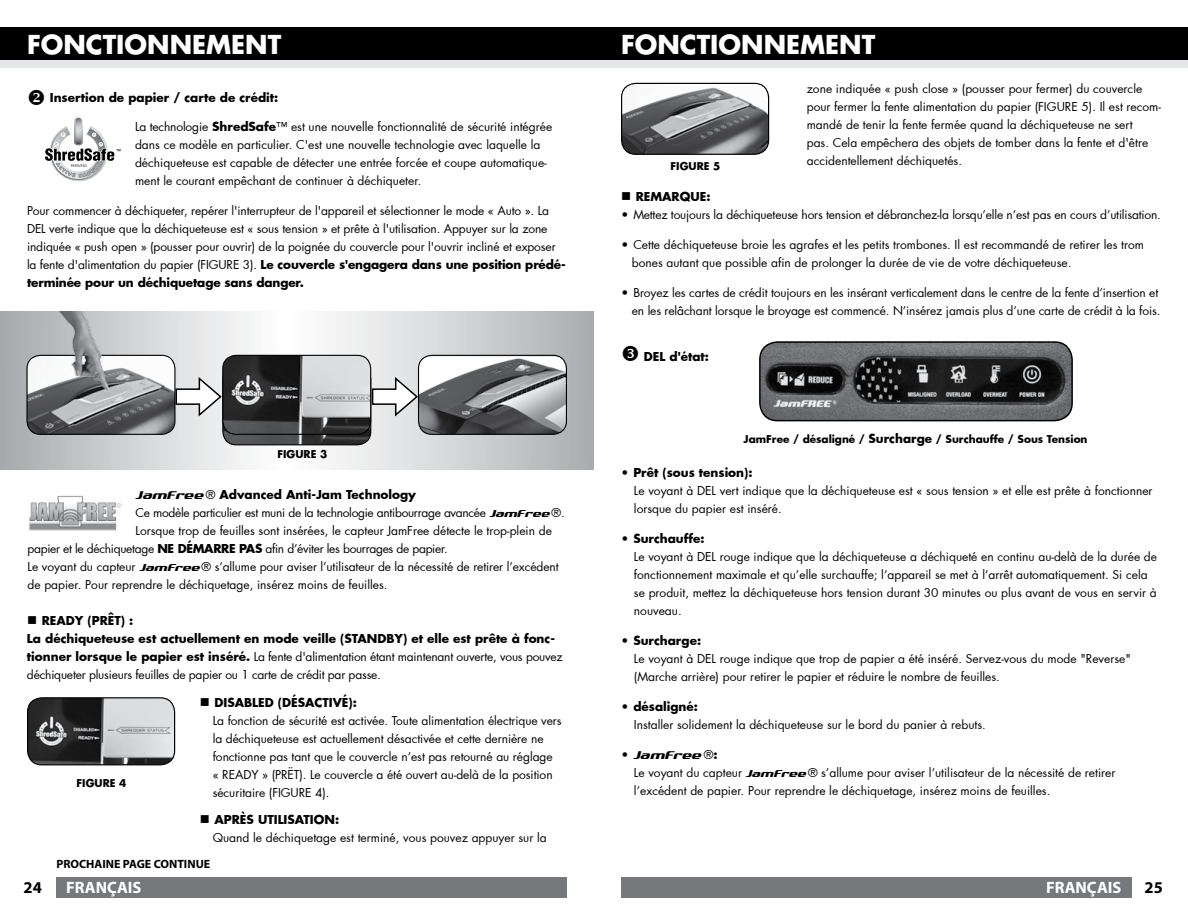
<style>
.page{position:relative;width:1188px;height:918px;background:#fff}
.page>*{position:absolute;margin:0;border:0;box-sizing:border-box;transform-origin:0 0}
.t1{font:700 25.5px "Futura";color:#fff}
.t2{font:700 16.5px "Myriad Pro";color:#fff}
.t3{font:700 16.5px "Myriad Pro";color:#000}
.t4{font:italic 13.5px "SF Quartzite";color:#000}
.t5{font:12px/18px "Futura";color:#000}
.t6{font:700 12px/18px "Futura";color:#000}
.t7{font:12px "Futura";letter-spacing:-.025em;color:#000}
.t8{font:700 12px "Myriad Pro";color:#000}
.t9{font:700 10.5px "Futura";color:#000}
.s1{font-weight:700}
.s2{font-family:"SF Quartzite";font-weight:400;font-style:italic;font-size:13.5px}
.s3{font-weight:400}
.s4{font-family:"SF Quartzite";font-style:italic}
.s5{font-size:12px}
.s6{font-family:"Futura";font-weight:700;font-style:normal;font-size:12px}
.s7{font-family:"Futura";font-style:normal;font-size:12px}
</style>
<div class="page">
<div style="left:56px;top:877px;width:511px;height:21px;background:#77787b"></div>
<div style="left:621px;top:877px;width:511px;height:21px;background:#77787b"></div>
<div style="left:0;top:35px;width:594px;height:32px;background:#e6e7e8"></div>
<div style="left:0;top:28px;width:594px;height:32px;background:#000"></div>
<div style="left:594px;top:35px;width:594px;height:32px;background:#e6e7e8"></div>
<div style="left:594px;top:28px;width:594px;height:32px;background:#000"></div>
<svg style="left:45px;top:117px;width:76px;height:65px"></svg>
<svg style="left:0;top:311px;width:594px;height:159px"></svg>
<img style="left:223px;top:434px;width:148px;height:11px">
<div style="left:222px;top:365px;width:149px;height:80px;border:1px solid #000;border-radius:13px"></div>
<img style="left:622px;top:83px;width:147px;height:71px">
<div style="left:621px;top:83px;width:148px;height:72px;border:1px solid #000;border-radius:14px"></div>
<img style="left:28px;top:698px;width:147px;height:67px">
<div style="left:27px;top:697px;width:148px;height:68px;border:1px solid #000;border-radius:14px"></div>
<img style="left:27px;top:355px;width:148px;height:79px">
<div style="left:26px;top:355px;width:150px;height:80px;border:1px solid #000;border-radius:13px"></div>
<img style="left:419px;top:356px;width:147px;height:78px">
<div style="left:418px;top:355px;width:149px;height:80px;border:1px solid #000;border-radius:13px"></div>
<svg style="left:176px;top:377px;width:46px;height:39px"></svg>
<svg style="left:372px;top:377px;width:46px;height:39px"></svg>
<img style="left:47px;top:311px;width:70px;height:82px">
<img style="left:223px;top:355px;width:148px;height:79px">
<div style="left:222px;top:355px;width:149px;height:80px;border:1px solid #000;border-radius:13px"></div>
<img style="left:28px;top:495px;width:94px;height:36px">
<img style="left:760px;top:342px;width:312px;height:79px">
<div style="left:759px;top:341px;width:314px;height:80px;border:1px solid #000;border-radius:18px"></div>
<h1 class="t1" style="left:27px;top:27px;width:256px">FONCTIONNEMENT</h1>
<h1 class="t1" style="left:621px;top:27px;width:256px">FONCTIONNEMENT</h1>
<p class="t6" style="left:27px;top:89px;width:253px">❖ Insertion de papier / carte de crédit:</p>
<p class="t5" style="left:135px;top:117px;width:419px">La technologie <span class="s1">ShredSafe</span>™ est une nouvelle fonctionnalité de sécurité intégrée dans ce modèle en particulier. C'est une nouvelle technologie avec laquelle la déchiqueteuse est capable de détecter une entrée forcée et coupe automatique&shy;ment le courant empêchant de continuer à déchiqueter.</p>
<p class="t5" style="left:27px;top:201px;width:540px">Pour commencer à déchiqueter, repérer l'interrupteur de l'appareil et sélectionner le mode « Auto ». La DEL verte indique que la déchiqueteuse est « sous tension » et prête à l'utilisation. Appuyer sur la zone indiquée « push open » (pousser pour ouvrir) de la poignée du couvercle pour l'ouvrir incliné et exposer la fente d'alimentation du papier (FIGURE 3). <span class="s1">Le couvercle s'engagera dans une position prédé&shy;terminée pour un déchiquetage sans danger.</span></p>
<p class="t5" style="left:807px;top:79px;width:356px">zone indiquée « push close » (pousser pour fermer) du couvercle pour fermer la fente alimentation du papier (FIGURE 5). Il est recom&shy;mandé de tenir la fente fermée quand la déchiqueteuse ne sert<br>pas. Cela empêchera des objets de tomber dans la fente et d'être accidentellement déchiquetés.</p>
<p class="t9" style="left:671px;top:159px;width:51px">FIGURE 5</p>
<p class="t6" style="left:621px;top:187px;width:91px">■ REMARQUE:</p>
<p class="t5" style="left:621px;top:205px;width:541px"><span class="s1">•</span> Mettez toujours la déchiqueteuse hors tension et débranchez-la lorsqu’elle n’est pas en cours d’utilisation.</p>
<p class="t5" style="left:632px;top:235px;width:514px;text-indent:-11px"><span class="s1">•</span> Cette déchiqueteuse broie les agrafes et les petits trombones. Il est recommandé de retirer les trom bones autant que possible afin de prolonger la durée de vie de votre déchiqueteuse.</p>
<p class="t5" style="left:621px;top:283px;width:541px;text-align:right"><span class="s1">•</span> Broyez les cartes de crédit toujours en les insérant verticalement dans le centre de la fente d’insertion et en les relâchant lorsque le broyage est commencé. N’insérez jamais plus d’une carte de crédit à la fois.</p>
<p class="t9" style="left:277px;top:446px;width:51px">FIGURE 3</p>
<p class="t6" style="left:136px;top:485px;width:282px"><span class="s2">JamFree</span> <span class="s3">®</span> Advanced Anti-Jam Technology</p>
<p class="t7" style="left:136px;top:504px;width:431px">Ce modèle particulier est muni de la technologie antibourrage avancée <span class="s4">JamFree</span> ®.</p>
<p class="t5" style="left:136px;top:521px;width:418px">Lorsque trop de feuilles sont insérées, le capteur JamFree détecte le trop-plein de</p>
<p class="t7" style="left:28px;top:540px;width:422px">papier et le déchiquetage <span class="s1">NE DÉMARRE PAS</span> afin d’éviter les bourrages de papier.</p>
<p class="t5" style="left:28px;top:557px;width:533px">Le voyant du capteur <span class="s4">JamFree</span> ® s’allume pour aviser l’utilisateur de la nécessité de retirer l’excédent</p>
<p class="t5" style="left:28px;top:575px;width:362px">de papier. Pour reprendre le déchiquetage, insérez moins de feuilles.</p>
<p class="t6" style="left:27px;top:611px;width:537px">■ READY (PRÊT) :<br>La déchiqueteuse est actuellement en mode veille (STANDBY) et elle est prête à fonc&shy;tionner lorsque le papier est inséré. <span class="s3">La fente d'alimentation étant maintenant ouverte, vous pouvez déchiqueter plusieurs feuilles de papier ou 1 carte de crédit par passe.</span></p>
<p class="t5" style="left:213px;top:694px;width:350px;text-indent:-13px">■ <span class="s1">DISABLED (DÉSACTIVÉ):<br></span>La fonction de sécurité est activée. Toute alimentation électrique vers la déchiqueteuse est actuellement désactivée et cette dernière ne fonctionne pas tant que le couvercle n’est pas retourné au réglage<br>« READY » (PRËT). Le couvercle a été ouvert au-delà de la position sécuritaire (FIGURE 4).</p>
<p class="t5" style="left:213px;top:811px;width:336px;text-indent:-13px">■ <span class="s1">APRÈS UTILISATION:<br></span>Quand le déchiquetage est terminé, vous pouvez appuyer sur la</p>
<p class="t9" style="left:77px;top:776px;width:51px">FIGURE 4</p>
<p class="t8" style="left:56px;top:856px;width:155px">PROCHAINE PAGE CONTINUE</p>
<p class="t6" style="left:644px;top:347px;width:67px">DEL d'état:</p>
<p class="t9" style="left:744px;top:432px;width:345px">JamFree / désaligné / <span class="s5">Surcharge</span> / Surchauffe / Sous Tension</p>
<p class="t6" style="left:621px;top:463px;width:133px">• Prêt (sous tension):</p>
<p class="t5" style="left:634px;top:481px;width:520px">Le voyant à DEL vert indique que la déchiqueteuse est « sous tension » et elle est prête à fonctionner lorsque du papier est inséré.</p>
<p class="t6" style="left:621px;top:529px;width:85px">• Surchauffe:</p>
<p class="t5" style="left:634px;top:547px;width:525px">Le voyant à DEL rouge indique que la déchiqueteuse a déchiqueté en continu au-delà de la durée de fonctionnement maximale et qu’elle surchauffe; l’appareil se met à l’arrêt automatiquement. Si cela se produit, mettez la déchiqueteuse hors tension durant 30 minutes ou plus avant de vous en servir à nouveau.</p>
<p class="t6" style="left:621px;top:631px;width:82px">• Surcharge:</p>
<p class="t5" style="left:634px;top:649px;width:498px">Le voyant à DEL rouge indique que trop de papier a été inséré. Servez-vous du mode "Reverse" (Marche arrière) pour retirer le papier et réduire le nombre de feuilles.</p>
<p class="t6" style="left:621px;top:697px;width:78px">• désaligné:</p>
<p class="t5" style="left:634px;top:715px;width:353px">Installer solidement la déchiqueteuse sur le bord du panier à rebuts.</p>
<p class="t4" style="left:621px;top:749px;width:98px"><span class="s6">•</span> JamFree <span class="s7">®</span><span class="s6">:</span></p>
<p class="t5" style="left:634px;top:763px;width:483px">Le voyant du capteur <span class="s4">JamFree</span> ® s’allume pour aviser l’utilisateur de la nécessité de retirer l’excédent de papier. Pour reprendre le déchiquetage, insérez moins de feuilles.</p>
<h2 class="t3" style="left:24px;top:876px;width:20px">24</h2>
<h2 class="t2" style="left:66px;top:876px;width:77px">FRANÇAIS</h2>
<h2 class="t2" style="left:1046px;top:876px;width:77px">FRANÇAIS</h2>
<h2 class="t3" style="left:1145px;top:876px;width:20px">25</h2>
</div>
